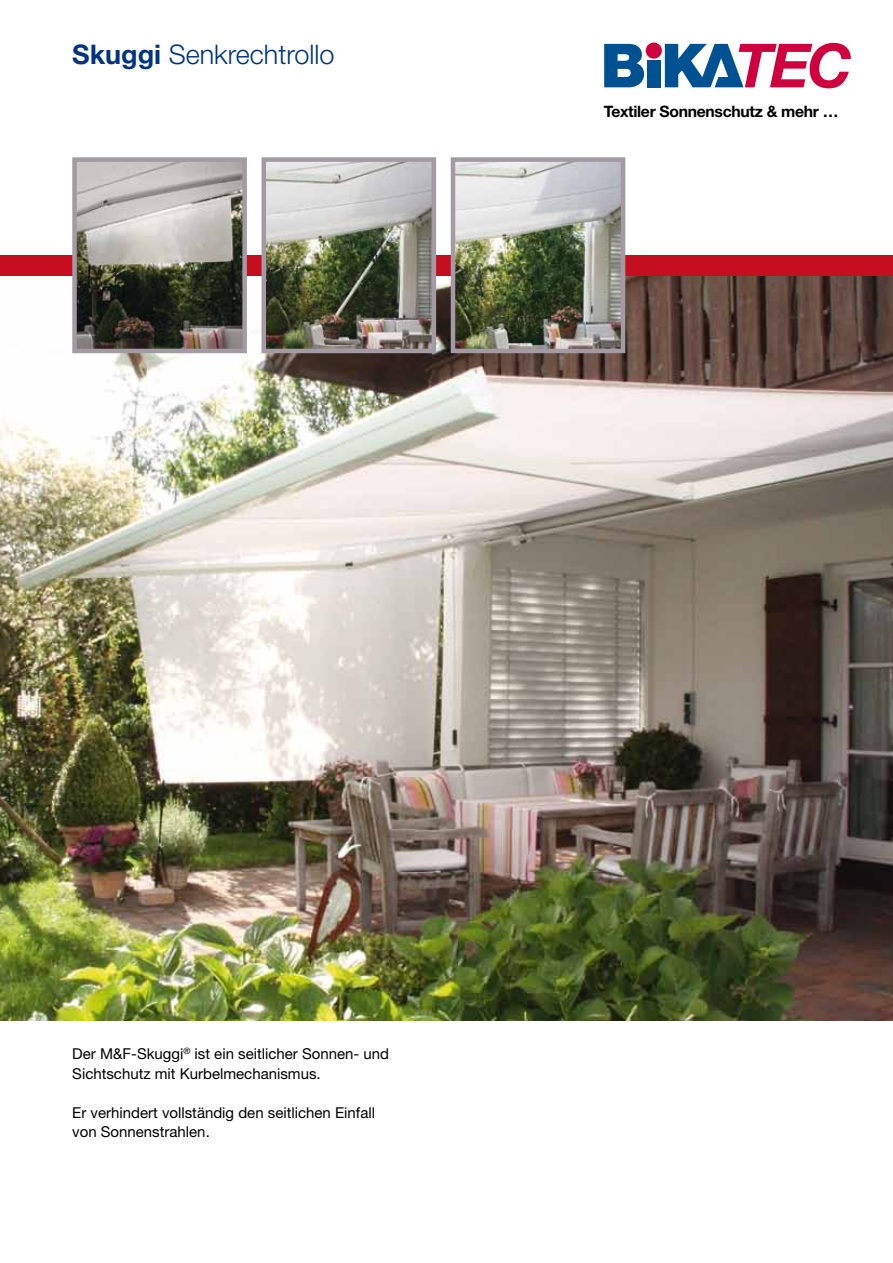
<style>
.page{position:relative;width:893px;height:1263px;background:#fff}
.page>*{position:absolute;margin:0;border:0;box-sizing:border-box;transform-origin:0 0}
.t1{font:300 27px "Helvetica Neue";color:#003382}
.t2{font:700 15.75px "Helvetica Neue LT";letter-spacing:-.02em;color:#000}
.t3{font:15px/19.5px "Helvetica Neue LT";color:#000}
.s1{font-weight:700}
</style>
<div class="page">
<div style="left:0;top:255px;width:893px;height:21px;background:#c50e1f"></div>
<img style="left:0;top:276px;width:893px;height:744px">
<img style="left:456px;top:162px;width:164px;height:186px">
<div style="left:451px;top:157px;width:174px;height:196px;border:4px solid #a39aa3"></div>
<img style="left:266px;top:162px;width:165px;height:186px">
<div style="left:261px;top:157px;width:175px;height:196px;border:4px solid #a39aa3"></div>
<img style="left:77px;top:162px;width:165px;height:186px">
<div style="left:72px;top:157px;width:175px;height:196px;border:4px solid #a39aa3"></div>
<svg style="left:604px;top:44px;width:40px;height:43px;background:#2e70a5"></svg>
<div style="left:647px;top:60px;width:13px;height:27px;background:#005192"></div>
<div style="left:646px;top:43px;width:16px;height:16px;background:#cf003d;border-radius:50%"></div>
<svg style="left:665px;top:43px;width:186px;height:45px"></svg>
<h1 class="t1" style="left:72px;top:38px;width:264px"><span class="s1">Skuggi</span> Senkrechtrollo</h1>
<p class="t2" style="left:604px;top:101px;width:236px">Textiler Sonnenschutz &amp; mehr …</p>
<p class="t3" style="left:72px;top:1044px;width:318px">Der M&amp;F-Skuggi<sup>®</sup> ist ein seitlicher Sonnen- und<br>Sichtschutz mit Kurbelmechanismus.</p>
<p class="t3" style="left:72px;top:1102px;width:304px">Er verhindert vollständig den seitlichen Einfall von Sonnenstrahlen.</p>
</div>
